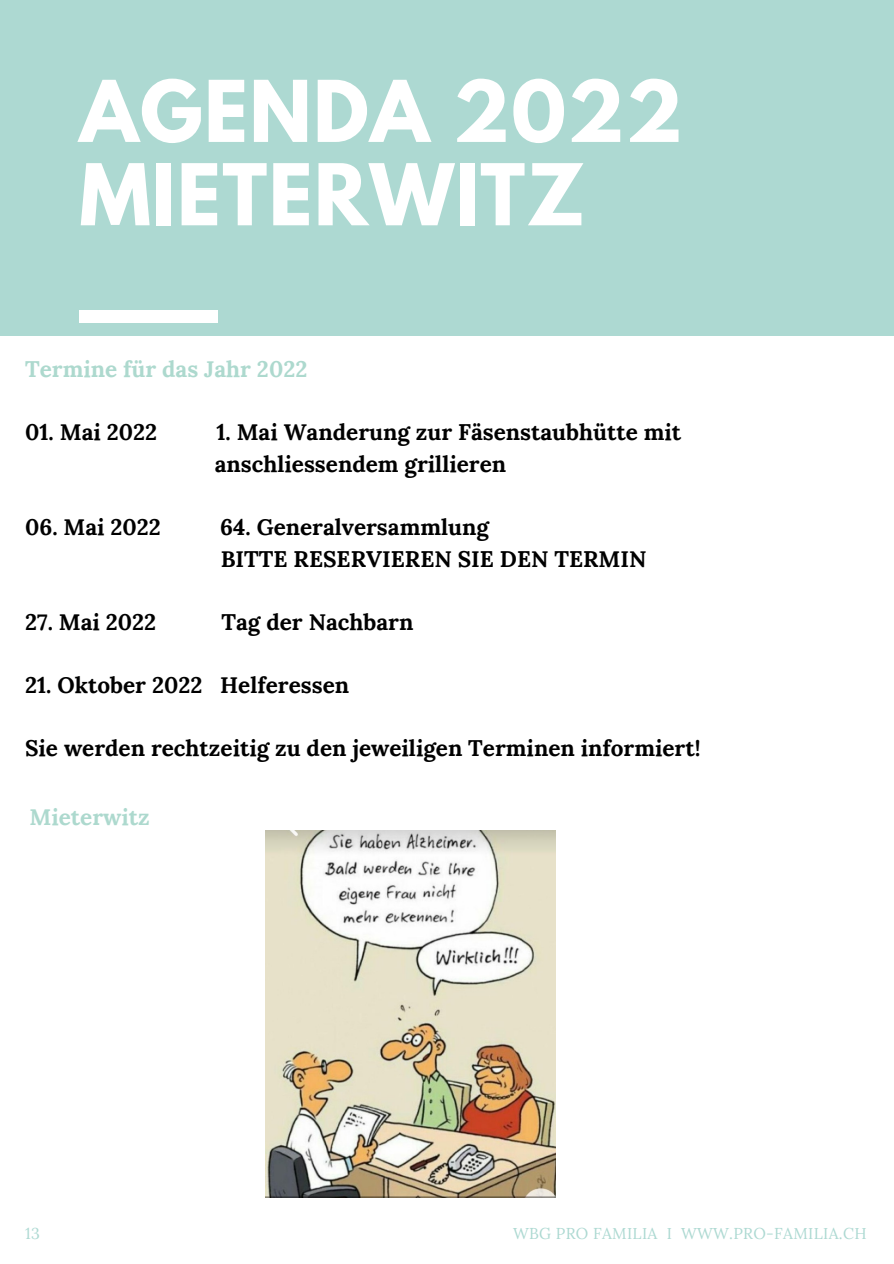
<style>
.page{position:relative;width:894px;height:1264px;background:#fff}
.page>*{position:absolute;margin:0;border:0;box-sizing:border-box;transform-origin:0 0}
.t1{font:700 75.3px "League Spartan";letter-spacing:.02em;color:#fff}
.t2{font:700 22.5px "Lora";color:#000}
.t3{font:700 22.5px "Lora";color:#add9ce}
.t4{font:15.75px "Lora";letter-spacing:.02em;color:#add9d2}
</style>
<div class="page">
<div style="left:0;top:0;width:893px;height:335px;background:#add9d2"></div>
<div style="left:79px;top:310px;width:139px;height:12px;background:#fff"></div>
<img style="left:265px;top:830px;width:290px;height:367px">
<p class="t1" style="left:79px;top:74px;width:604px">AGENDA 2022</p>
<p class="t1" style="left:79px;top:157px;width:506px">MIETERWITZ</p>
<p class="t3" style="left:25px;top:355px;width:284px">Termine für das Jahr 2022</p>
<p class="t2" style="left:25px;top:418px;width:133px">01. Mai 2022</p>
<p class="t2" style="left:216px;top:418px;width:466px">1. Mai Wanderung zur Fäsenstaubhütte mit</p>
<p class="t2" style="left:215px;top:449px;width:293px">anschliessendem grillieren</p>
<p class="t2" style="left:25px;top:512px;width:137px">06. Mai 2022</p>
<p class="t2" style="left:220px;top:512px;width:270px">64. Generalversammlung</p>
<p class="t2" style="left:221px;top:544px;width:427px">BITTE RESERVIEREN SIE DEN TERMIN</p>
<p class="t2" style="left:25px;top:607px;width:133px">27. Mai 2022</p>
<p class="t2" style="left:221px;top:607px;width:193px">Tag der Nachbarn</p>
<p class="t2" style="left:25px;top:670px;width:325px">21. Oktober 2022 Helferessen</p>
<p class="t2" style="left:25px;top:733px;width:676px">Sie werden rechtzeitig zu den jeweiligen Terminen informiert!</p>
<p class="t3" style="left:29px;top:801px;width:122px">Mieterwitz</p>
<p class="t4" style="left:25px;top:1222px;width:16px">13</p>
<p class="t4" style="left:513px;top:1222px;width:355px">WBG PRO FAMILIA I WWW.PRO-FAMILIA.CH</p>
</div>
